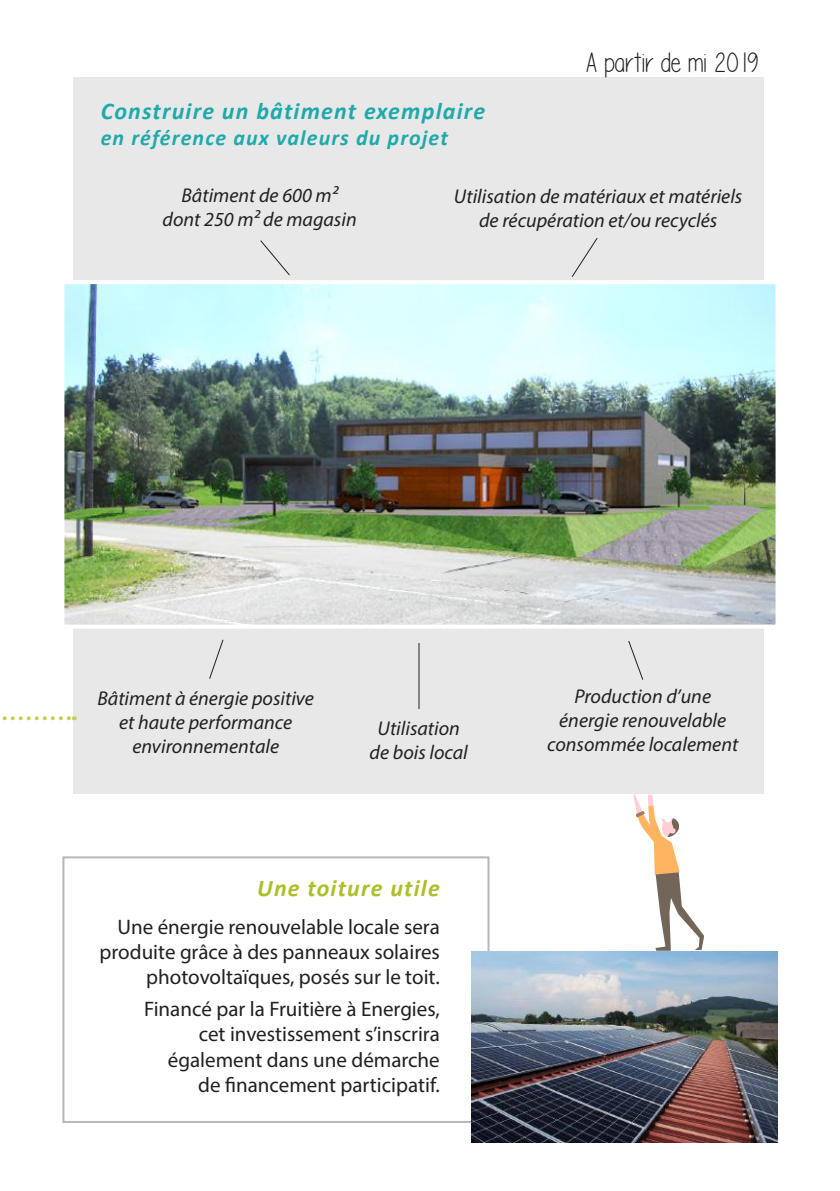
<style>
.page{position:relative;width:840px;height:1191px;background:#fff}
.page>*{position:absolute;margin:0;border:0;box-sizing:border-box;transform-origin:0 0}
.t1{font:28px "Please write me a song";color:#241f1f}
.t2{font:italic 700 24px "Calibri";letter-spacing:.05em;color:#1eaaab}
.t3{font:italic 700 24px "Calibri";letter-spacing:.05em;color:#afbe28}
.t4{font:italic 700 22px "Calibri";letter-spacing:.05em;color:#1eaaab}
.t5{font:21px/25.2px "Myriad Pro";color:#241f1f;text-align:right}
.t6{font:italic 20px/24px "Myriad Pro";color:#241f1f;text-align:center}
</style>
<div class="page">
<div style="left:73px;top:78px;width:690px;height:716px;background:#e9e8e8"></div>
<img style="left:65px;top:285px;width:709px;height:338px">
<div style="left:60px;top:280px;width:719px;height:348px;border:4px solid #fff"></div>
<div style="left:62px;top:856px;width:427px;height:267px;border:2px solid #b7b7b9"></div>
<svg style="left:2px;top:716px;width:73px;height:4px"></svg>
<svg style="left:260px;top:240px;width:30px;height:36px"></svg>
<svg style="left:571px;top:238px;width:27px;height:39px"></svg>
<svg style="left:628px;top:641px;width:15px;height:39px"></svg>
<hr style="left:418px;top:643px;width:1px;height:66px;background:#241f1f">
<svg style="left:209px;top:639px;width:15px;height:40px"></svg>
<img style="left:471px;top:951px;width:306px;height:191px">
<svg style="left:633px;top:794px;width:70px;height:156px"></svg>
<p class="t2" style="left:101px;top:95px;width:386px">Construire un bâtiment exemplaire</p>
<p class="t4" style="left:101px;top:124px;width:348px">en référence aux valeurs du projet</p>
<h1 class="t1" style="left:584px;top:48px;width:176px">A partir de mi 2019</h1>
<p class="t6" style="left:162px;top:183px;width:195px">Bâtiment de 600 m² dont 250 m² de magasin</p>
<p class="t6" style="left:453px;top:184px;width:290px">Utilisation de matériaux et matériels de récupération et/ou recyclés</p>
<p class="t6" style="left:97px;top:685px;width:218px">Bâtiment à énergie positive et haute performance environnementale</p>
<p class="t6" style="left:369px;top:716px;width:100px">Utilisation de bois local</p>
<p class="t6" style="left:547px;top:684px;width:192px">Production d’une énergie renouvelable consommée localement</p>
<p class="t3" style="left:257px;top:872px;width:184px">Une toiture utile</p>
<p class="t5" style="left:100px;top:913px;width:341px">Une énergie renouvelable locale sera produite grâce à des panneaux solaires photovoltaïques, posés sur le toit.</p>
<p class="t5" style="left:144px;top:996px;width:297px">Financé par la Fruitière à Energies, cet investissement s’inscrira également dans une démarche de financement participatif.</p>
</div>
